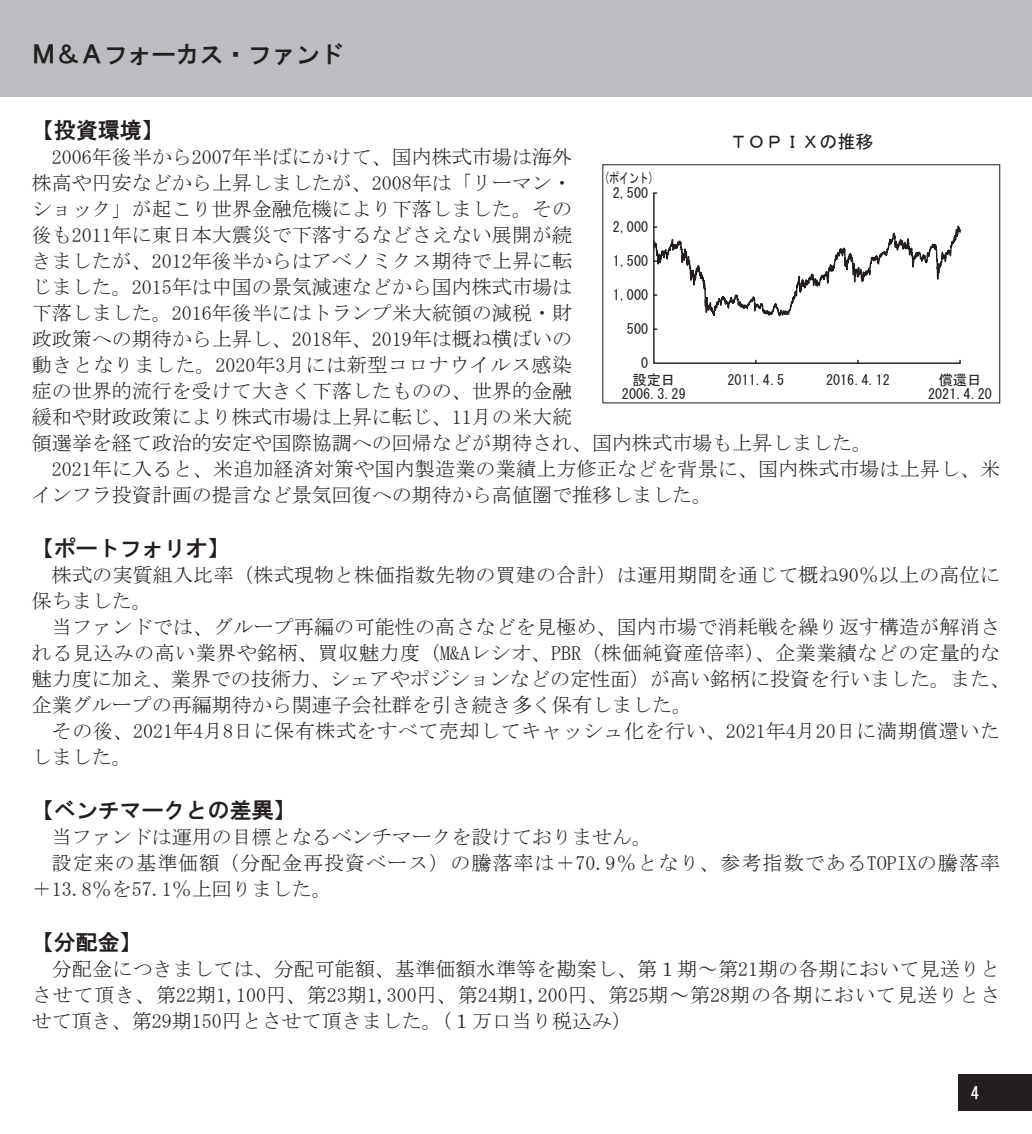
<style>
.page{position:relative;width:1032px;height:1134px;background:#fff}
.page>*{position:absolute;margin:0;border:0;box-sizing:border-box;transform-origin:0 0}
.t1{font:24px "HGS Gothic E";color:#231f20}
.t2{font:22px "HGS Gothic E";color:#231f20}
.t3{font:20px/26px "MS Mincho";color:#231f20}
.t4{font:20px/26px "MS Mincho";letter-spacing:.03em;color:#231f20}
.t5{font:20px "MS Mincho";letter-spacing:.05em;color:#231f20}
.t6{font:20px "MS Mincho";letter-spacing:.025em;color:#231f20}
.t7{font:18px "MS Gothic";color:#231f20}
.t8{font:16.6px "HGS Gothic E";color:#fff}
.t9{font:14.2px/17px "MS Gothic";color:#231f20}
.t10{font:14.2px/15.6px "MS Gothic";color:#231f20;text-align:center;scale:.7 1}
</style>
<div class="page">
<div style="left:958px;top:1074px;width:74px;height:37px;background:#231f20"></div>
<div style="left:0;top:0;width:1032px;height:96px;background:#bcbdc0"></div>
<svg style="left:652px;top:96px;width:309px;height:308px"></svg>
<svg style="left:652px;top:192px;width:309px;height:173px"></svg>
<p class="t1" style="left:32px;top:42px;width:314px">Ｍ＆Ａフォーカス・ファンド</p>
<p class="t2" style="left:32px;top:119px;width:134px">【投資環境】</p>
<p class="t3" style="left:52px;top:144px;width:522px">2006年後半から2007年半ばにかけて、国内株式市場は海外</p>
<p class="t3" style="left:32px;top:170px;width:542px">株高や円安などから上昇しましたが、2008年は「リーマン・</p>
<p class="t3" style="left:32px;top:196px;width:542px">ショック」が起こり世界金融危機により下落しました。その</p>
<p class="t3" style="left:32px;top:222px;width:542px">後も2011年に東日本大震災で下落するなどさえない展開が続</p>
<p class="t3" style="left:32px;top:248px;width:542px">きましたが、2012年後半からはアベノミクス期待で上昇に転</p>
<p class="t3" style="left:32px;top:274px;width:542px">じました。2015年は中国の景気減速などから国内株式市場は</p>
<p class="t3" style="left:32px;top:300px;width:542px">下落しました。2016年後半にはトランプ米大統領の減税・財</p>
<p class="t3" style="left:32px;top:326px;width:542px">政政策への期待から上昇し、2018年、2019年は概ね横ばいの</p>
<p class="t6" style="left:32px;top:355px;width:542px">動きとなりました。2020年3月には新型コロナウイルス感染</p>
<p class="t3" style="left:32px;top:378px;width:542px">症の世界的流行を受けて大きく下落したものの、世界的金融</p>
<p class="t3" style="left:32px;top:404px;width:542px">緩和や財政政策により株式市場は上昇に転じ、11月の米大統</p>
<p class="t3" style="left:32px;top:430px;width:842px">領選挙を経て政治的安定や国際協調への回帰などが期待され、国内株式市場も上昇しました。</p>
<p class="t3" style="left:52px;top:456px;width:950px">2021年に入ると、米追加経済対策や国内製造業の業績上方修正などを背景に、国内株式市場は上昇し、米</p>
<p class="t3" style="left:32px;top:482px;width:682px">インフラ投資計画の提言など景気回復への期待から高値圏で推移しました。</p>
<p class="t2" style="left:32px;top:537px;width:200px">【ポートフォリオ】</p>
<p class="t3" style="left:32px;top:562px;width:969px;text-indent:20px">株式の実質組入比率（株式現物と株価指数先物の買建の合計）は運用期間を通じて概ね90％以上の高位に保ちました。</p>
<p class="t3" style="left:32px;top:614px;width:980px;text-indent:20px">当ファンドでは、グループ再編の可能性の高さなどを見極め、国内市場で消耗戦を繰り返す構造が解消される見込みの高い業界や銘柄、買収魅力度（M&amp;Aレシオ、PBR（株価純資産倍率）、企業業績などの定量的な魅力度に加え、業界での技術力、シェアやポジションなどの定性面）が高い銘柄に投資を行いました。また、企業グループの再編期待から関連子会社群を引き続き多く保有しました。</p>
<p class="t4" style="left:32px;top:718px;width:969px;text-indent:20px">その後、2021年4月8日に保有株式をすべて売却してキャッシュ化を行い、2021年4月20日に満期償還いたしました。</p>
<p class="t2" style="left:32px;top:799px;width:266px">【ベンチマークとの差異】</p>
<p class="t3" style="left:52px;top:824px;width:602px">当ファンドは運用の目標となるベンチマークを設けておりません。</p>
<p class="t5" style="left:52px;top:853px;width:949px">設定来の基準価額（分配金再投資ベース）の騰落率は＋70.9％となり、参考指数であるTOPIXの騰落率</p>
<p class="t3" style="left:32px;top:876px;width:302px">＋13.8％を57.1％上回りました。</p>
<p class="t2" style="left:32px;top:931px;width:111px">【分配金】</p>
<p class="t3" style="left:32px;top:956px;width:970px;text-align:justify;text-indent:20px">分配金につきましては、分配可能額、基準価額水準等を勘案し、第１期～第21期の各期において見送りとさせて頂き、第22期1,100円、第23期1,300円、第24期1,200円、第25期～第28期の各期において見送りとさせて頂き、第29期150円とさせて頂きました。（１万口当り税込み）</p>
<p class="t7" style="left:729px;top:133px;width:145px">ＴＯＰＩＸの推移</p>
<p class="t10" style="left:604px;top:170px;width:72px">(ポイント)<br>2,500</p>
<p class="t9" style="left:613px;top:219px;width:37px">2,000</p>
<p class="t9" style="left:613px;top:253px;width:37px">1,500</p>
<p class="t9" style="left:613px;top:287px;width:37px">1,000</p>
<p class="t9" style="left:627px;top:321px;width:23px">500</p>
<p class="t9" style="left:632px;top:355px;width:44px;text-indent:9px">0<br>設定日</p>
<p class="t9" style="left:622px;top:386px;width:65px">2006.3.29</p>
<p class="t9" style="left:727px;top:372px;width:58px">2011.4.5</p>
<p class="t9" style="left:826px;top:372px;width:65px">2016.4.12</p>
<p class="t9" style="left:928px;top:373px;width:65px;line-height:14.2px;text-align:center">償還日<br>2021.4.20</p>
<p class="t8" style="left:970px;top:1085px;width:11px">4</p>
</div>
